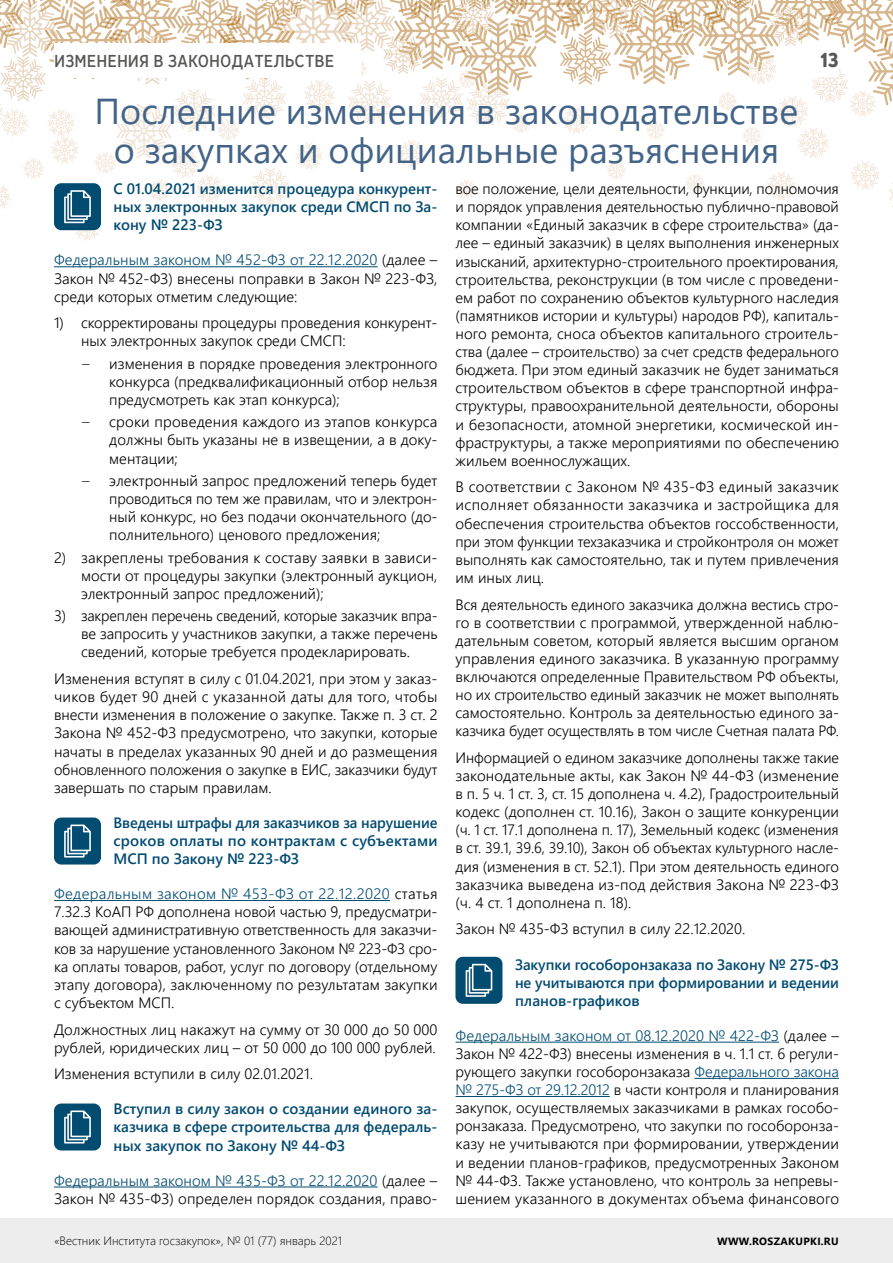
<style>
.page{position:relative;width:893px;height:1263px;background:#fff}
.page>*{position:absolute;margin:0;border:0;box-sizing:border-box;transform-origin:0 0}
.t1{font:36px/39px "Segoe UI";color:#436488;text-align:center}
.t2{font:700 21px "Leto Sans Condensed";color:#575756}
.t3{font:18px "Leto Sans Condensed";color:#575756}
.t4{font:300 15px/18.1px "Segoe UI";color:#000;text-align:justify}
.t5{font:600 15px/18.1px "Segoe UI";color:#024b71;text-align:justify}
.t6{font:300 12px "Segoe UI";color:#000}
.t7{font:700 10.5px "Segoe UI";letter-spacing:.035em;color:#000}
.s1{color:#024b71}
.s2{font-style:inherit}
</style>
<div class="page">
<div style="left:0;top:1218px;width:893px;height:45px;background:#ededed"></div>
<hr style="left:54px;top:266px;width:324px;height:1px;background:#024b71">
<hr style="left:54px;top:900px;width:336px;height:1px;background:#024b71">
<hr style="left:54px;top:1186px;width:324px;height:1px;background:#024b71">
<hr style="left:455px;top:1042px;width:324px;height:1px;background:#024b71">
<hr style="left:694px;top:1078px;width:145px;height:1px;background:#024b71">
<hr style="left:455px;top:1096px;width:155px;height:1px;background:#024b71">
<svg style="left:0;top:0;width:893px;height:241px"></svg>
<div style="left:455px;top:957px;width:47px;height:47px;background:#024b71;border-radius:7px"></div>
<svg style="left:466px;top:964px;width:26px;height:33px"></svg>
<div style="left:54px;top:817px;width:47px;height:47px;background:#024b71;border-radius:7px"></div>
<svg style="left:64px;top:824px;width:27px;height:33px"></svg>
<div style="left:54px;top:1103px;width:47px;height:47px;background:#024b71;border-radius:7px"></div>
<svg style="left:64px;top:1110px;width:27px;height:33px"></svg>
<p class="t3" style="left:54px;top:49px;width:282px">ИЗМЕНЕНИЯ В ЗАКОНОДАТЕЛЬСТВЕ</p>
<h2 class="t2" style="left:820px;top:46px;width:20px">13</h2>
<h1 class="t1" style="left:95px;top:89px;width:705px">Последние изменения в законодательстве о закупках и официальные разъяснения</h1>
<p class="t5" style="left:114px;top:179px;width:325px">С 01.04.2021 изменится процедура конкурент&shy;ных электронных закупок среди СМСП по За&shy;кону № 223-ФЗ</p>
<p class="t4" style="left:54px;top:250px;width:385px"><span class="s1">Федеральным законом № 452-ФЗ от 22.12.2020</span> (далее – Закон № 452-ФЗ) внесены поправки в Закон № 223-ФЗ, среди которых отметим следующие:</p>
<p class="t4" style="left:81px;top:312px;width:358px;text-indent:-27px">1) скорректированы процедуры проведения конкурент&shy;ных электронных закупок среди СМСП:</p>
<p class="t4" style="left:109px;top:353px;width:330px;text-indent:-27px"><span class="s2">–</span> изменения в порядке проведения электронного конкурса (предквалификационный отбор нельзя предусмотреть как этап конкурса);</p>
<p class="t4" style="left:109px;top:411px;width:330px;text-indent:-27px"><span class="s2">–</span> сроки проведения каждого из этапов конкурса должны быть указаны не в извещении, а в доку&shy;ментации;</p>
<p class="t4" style="left:109px;top:470px;width:330px;text-indent:-27px"><span class="s2">–</span> электронный запрос предложений теперь будет проводиться по тем же правилам, что и электрон&shy;ный конкурс, но без подачи окончательного (до&shy;полнительного) ценового предложения;</p>
<p class="t4" style="left:81px;top:547px;width:358px;text-indent:-27px">2) закреплены требования к составу заявки в зависи&shy;мости от процедуры закупки (электронный аукцион, электронный запрос предложений);</p>
<p class="t4" style="left:81px;top:605px;width:358px;text-indent:-27px">3) закреплен перечень сведений, которые заказчик впра&shy;ве запросить у участников закупки, а также перечень сведений, которые требуется продекларировать.</p>
<p class="t4" style="left:54px;top:668px;width:385px">Изменения вступят в силу с 01.04.2021, при этом у заказ&shy;чиков будет 90 дней с указанной даты для того, чтобы внести изменения в положение о закупке. Также п. 3 ст. 2<br>Закона № 452-ФЗ предусмотрено, что закупки, которые начаты в пределах указанных 90 дней и до размещения обновленного положения о закупке в ЕИС, заказчики будут завершать по старым правилам.</p>
<p class="t5" style="left:114px;top:812px;width:325px">Введены штрафы для заказчиков за нарушение сроков оплаты по контрактам с субъектами МСП по Закону № 223-ФЗ</p>
<p class="t4" style="left:54px;top:883px;width:385px"><span class="s1">Федеральным законом № 453-ФЗ от 22.12.2020</span> статья 7.32.3 КоАП РФ дополнена новой частью 9, предусматри&shy;вающей административную ответственность для заказчи&shy;ков за нарушение установленного Законом № 223-ФЗ сро&shy;ка оплаты товаров, работ, услуг по договору (отдельному этапу договора), заключенному по результатам закупки с субъектом МСП.</p>
<p class="t4" style="left:54px;top:1019px;width:385px">Должностных лиц накажут на сумму от 30 000 до 50 000 рублей, юридических лиц – от 50 000 до 100 000 рублей.</p>
<p class="t4" style="left:54px;top:1063px;width:261px">Изменения вступили в силу 02.01.2021.</p>
<p class="t5" style="left:114px;top:1099px;width:325px">Вступил в силу закон о создании единого за&shy;казчика в сфере строительства для федераль&shy;ных закупок по Закону № 44-ФЗ</p>
<p class="t4" style="left:54px;top:1170px;width:385px"><span class="s1">Федеральным законом № 435-ФЗ от 22.12.2020</span> (далее –<br>Закон № 435-ФЗ) определен порядок создания, право-</p>
<p class="t4" style="left:455px;top:178px;width:385px">вое положение, цели деятельности, функции, полномочия и порядок управления деятельностью публично-правовой компании «Единый заказчик в сфере строительства» (да&shy;лее – единый заказчик) в целях выполнения инженерных изысканий, архитектурно-строительного проектирования, строительства, реконструкции (в том числе с проведени&shy;ем работ по сохранению объектов культурного наследия (памятников истории и культуры) народов РФ), капиталь&shy;ного ремонта, сноса объектов капитального строитель&shy;ства (далее – строительство) за счет средств федерального бюджета. При этом единый заказчик не будет заниматься строительством объектов в сфере транспортной инфра&shy;структуры, правоохранительной деятельности, обороны и безопасности, атомной энергетики, космической ин&shy;фраструктуры, а также мероприятиями по обеспечению жильем военнослужащих.</p>
<p class="t4" style="left:455px;top:476px;width:385px">В соответствии с Законом № 435-ФЗ единый заказчик исполняет обязанности заказчика и застройщика для обеспечения строительства объектов госсобственности, при этом функции техзаказчика и стройконтроля он может выполнять как самостоятельно, так и путем привлечения им иных лиц.</p>
<p class="t4" style="left:455px;top:594px;width:385px">Вся деятельность единого заказчика должна вестись стро&shy;го в соответствии с программой, утвержденной наблю&shy;дательным советом, который является высшим органом управления единого заказчика. В указанную программу включаются определенные Правительством РФ объекты, но их строительство единый заказчик не может выполнять самостоятельно. Контроль за деятельностью единого за&shy;казчика будет осуществлять в том числе Счетная палата РФ.</p>
<p class="t4" style="left:455px;top:747px;width:385px">Информацией о едином заказчике дополнены также такие законодательные акты, как Закон № 44-ФЗ (изменение в п. 5 ч. 1 ст. 3, ст. 15 дополнена ч. 4.2), Градостроительный кодекс (дополнен ст. 10.16), Закон о защите конкуренции (ч. 1 ст. 17.1 дополнена п. 17), Земельный кодекс (изменения в ст. 39.1, 39.6, 39.10), Закон об объектах культурного насле&shy;дия (изменения в ст. 52.1). При этом деятельность единого заказчика выведена из-под действия Закона № 223-ФЗ (ч. 4 ст. 1 дополнена п. 18).</p>
<p class="t4" style="left:455px;top:918px;width:291px">Закон № 435-ФЗ вступил в силу 22.12.2020.</p>
<p class="t5" style="left:515px;top:954px;width:325px">Закупки гособоронзаказа по Закону № 275-ФЗ не учитываются при формировании и ведении планов-графиков</p>
<p class="t4" style="left:455px;top:1025px;width:385px"><span class="s1">Федеральным законом от 08.12.2020 № 422-ФЗ</span> (далее – Закон № 422-ФЗ) внесены изменения в ч. 1.1 ст. 6 регули&shy;рующего закупки гособоронзаказа <span class="s1">Федерального закона № 275-ФЗ от 29.12.2012</span> в части контроля и планирования закупок, осуществляемых заказчиками в рамках гособо&shy;ронзаказа. Предусмотрено, что закупки по гособоронза&shy;казу не учитываются при формировании, утверждении и ведении планов-графиков, предусмотренных Законом № 44-ФЗ. Также установлено, что контроль за непревы&shy;шением указанного в документах объема финансового</p>
<p class="t6" style="left:54px;top:1229px;width:290px">«Вестник Института госзакупок», № 01 (77) январь 2021</p>
<p class="t7" style="left:717px;top:1231px;width:123px">WWW.ROSZAKUPKI.RU</p>
</div>
